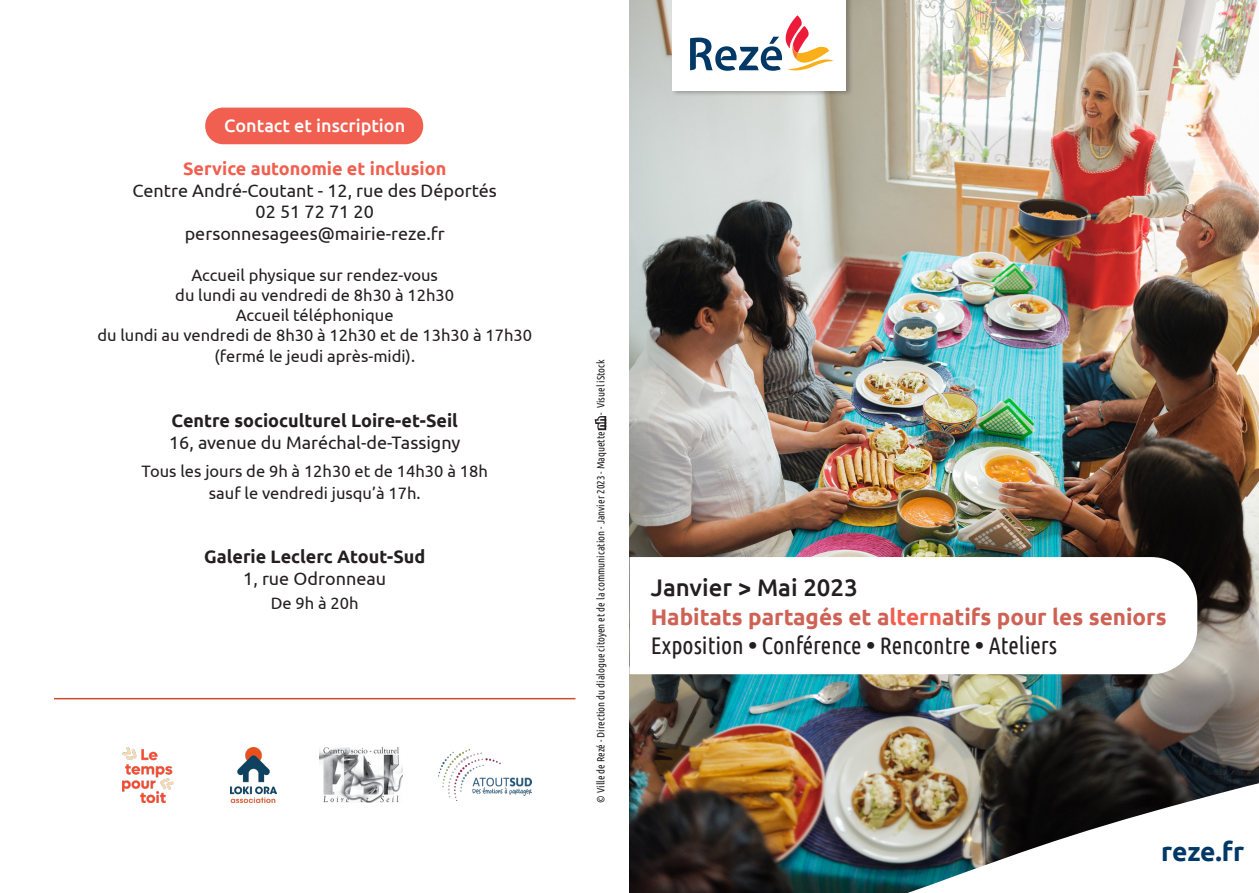
<style>
.page{position:relative;width:1259px;height:893px;background:#fff}
.page>*{position:absolute;margin:0;border:0;box-sizing:border-box;transform-origin:0 0}
.t1{font:700 26.25px "Ubuntu";letter-spacing:-.005em;color:#013866}
.t2{font:24px "Ubuntu Condensed";color:#231f20}
.t3{font:500 24px "Ubuntu";color:#231f20}
.t4{font:700 22.5px "Ubuntu";color:#ce6255}
.t5{font:18px "Ubuntu";color:#231f20}
.t6{font:700 18px "Ubuntu";color:#231f20}
.t7{font:700 18px "Ubuntu";color:#f05f4f}
.t8{font:500 18px "Ubuntu";color:#fff}
.t9{font:16.5px "Ubuntu";color:#231f20}
.t10{font:10.5px "Ubuntu Condensed";color:#231f20}
.s1{font-family:"Ubuntu";font-weight:700}
.s2{color:#f05f4f}
</style>
<div class="page">
<img style="left:629px;top:0;width:630px;height:893px">
<svg style="left:629px;top:557px;width:568px;height:117px"></svg>
<div style="left:205px;top:108px;width:218px;height:36px;background:#f05f4f;border-radius:18px"></div>
<hr style="left:54px;top:698px;width:521px;height:1px;background:#cd4c2c">
<img style="left:123px;top:747px;width:51px;height:56px">
<img style="left:230px;top:747px;width:47px;height:56px">
<img style="left:320px;top:747px;width:82px;height:56px">
<img style="left:438px;top:750px;width:93px;height:48px">
<div style="left:671px;top:0;width:182px;height:97px;background:#231f20;opacity:.3"></div>
<div style="left:672px;top:0;width:174px;height:91px;background:#fff"></div>
<svg style="left:690px;top:15px;width:144px;height:56px"></svg>
<svg style="left:907px;top:780px;width:352px;height:113px"></svg>
<p class="t8" style="left:224px;top:114px;width:182px">Contact et inscription</p>
<p class="t7" style="left:183px;top:158px;width:265px">Service autonomie et inclusion</p>
<p class="t5" style="left:133px;top:179px;width:366px">Centre André-Coutant - 12, rue des Déportés</p>
<p class="t5" style="left:256px;top:201px;width:120px">02 51 72 71 20</p>
<p class="t5" style="left:185px;top:223px;width:261px">personnesagees@mairie-reze.fr</p>
<p class="t9" style="left:191px;top:265px;width:248px">Accueil physique sur rendez-vous</p>
<p class="t9" style="left:175px;top:285px;width:280px">du lundi au vendredi de 8h30 à 12h30</p>
<p class="t9" style="left:236px;top:305px;width:159px">Accueil téléphonique</p>
<p class="t9" style="left:97px;top:325px;width:436px">du lundi au vendredi de 8h30 à 12h30 et de 13h30 à 17h30</p>
<p class="t9" style="left:214px;top:346px;width:202px">(fermé le jeudi après-midi).</p>
<p class="t6" style="left:172px;top:410px;width:288px">Centre socioculturel Loire-et-Seil</p>
<p class="t5" style="left:169px;top:431px;width:293px">16, avenue du Maréchal-de-Tassigny</p>
<p class="t9" style="left:142px;top:461px;width:348px">Tous les jours de 9h à 12h30 et de 14h30 à 18h</p>
<p class="t9" style="left:209px;top:483px;width:213px">sauf le vendredi jusqu’à 17h.</p>
<p class="t6" style="left:204px;top:546px;width:223px">Galerie Leclerc Atout-Sud</p>
<p class="t5" style="left:243px;top:568px;width:144px">1, rue Odronneau</p>
<p class="t9" style="left:271px;top:593px;width:89px">De 9h à 20h</p>
<p class="t10" style="left:594px;top:803px;width:444px;rotate:-90deg">© Ville de Rezé - Direction du dialogue citoyen et de la communication - Janvier 2023 - Maquette <span class="s1">nh</span> - Visuel iStock</p>
<p class="t3" style="left:651px;top:572px;width:209px">Janvier &gt; Mai 2023</p>
<p class="t4" style="left:651px;top:603px;width:517px">Habitats partagés et a<span class="s2">ltern</span>atifs pour les seniors</p>
<p class="t2" style="left:651px;top:630px;width:408px">Exposition <span class="s1">•</span> Conférence <span class="s1">•</span> Rencontre <span class="s1">•</span> Ateliers</p>
<p class="t1" style="left:1161px;top:836px;width:84px">reze.fr</p>
</div>
